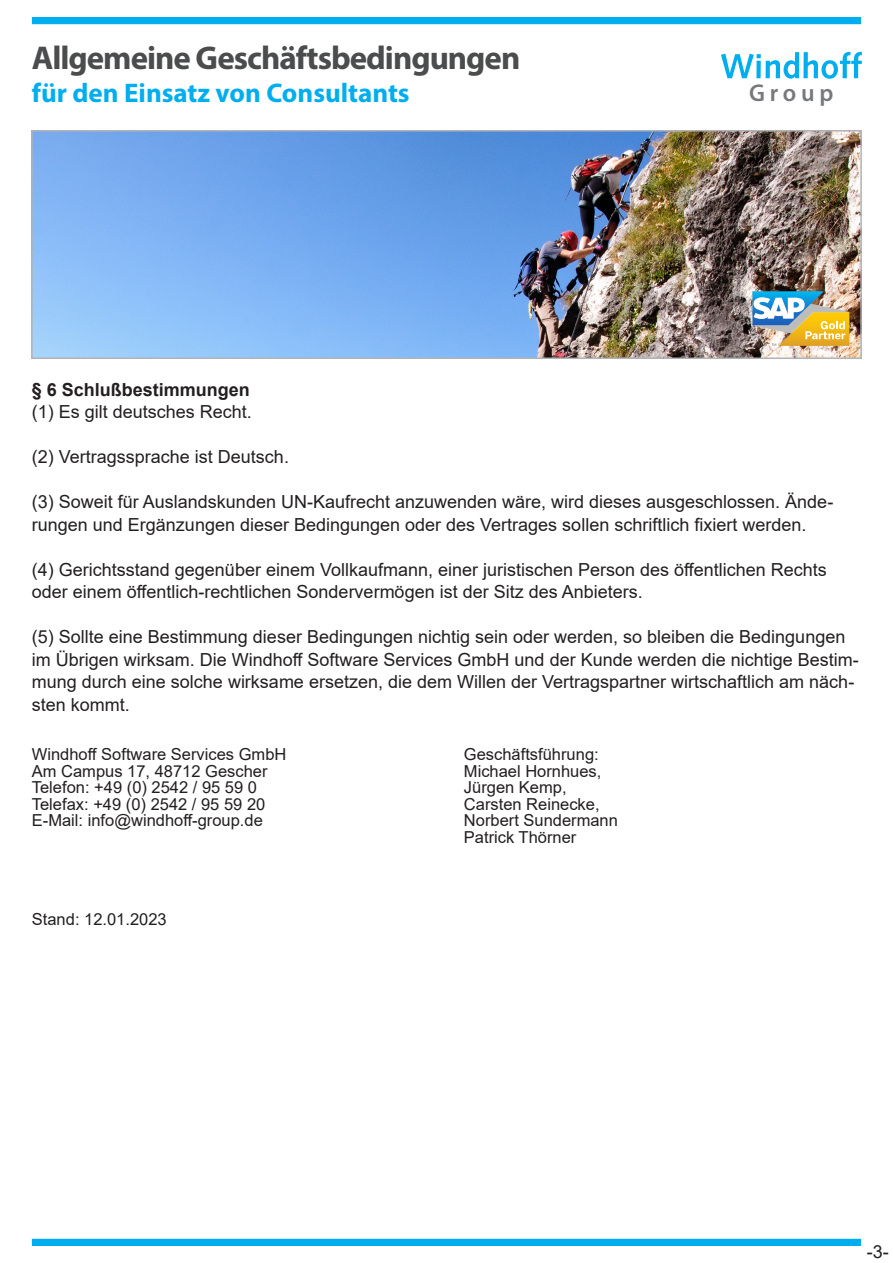
<style>
.page{position:relative;width:893px;height:1263px;background:#fff}
.page>*{position:absolute;margin:0;border:0;box-sizing:border-box;transform-origin:0 0}
.t1{font:700 33px "Myriad Pro";letter-spacing:-.03em;color:#4b4c4d}
.t2{font:700 27px "Myriad Pro";color:#00aeef}
.t3{font:600 24.3px "Myriad Pro";letter-spacing:.2em;color:#76787b}
.t4{font:18px/22.5px "Arial";color:#231f20}
.t5{font:700 18px "Arial";color:#231f20}
.t6{font:16.5px "Arial";color:#231f20}
</style>
<div class="page">
<div style="left:32px;top:1239px;width:829px;height:7px;background:#00aeef"></div>
<div style="left:32px;top:17px;width:829px;height:7px;background:#00aeef"></div>
<img style="left:34px;top:133px;width:825px;height:223px">
<div style="left:31px;top:130px;width:831px;height:229px;border:2px solid #b2b3b7"></div>
<svg style="left:721px;top:52px;width:141px;height:27px"></svg>
<img style="left:752px;top:291px;width:97px;height:55px">
<h1 class="t1" style="left:32px;top:36px;width:490px">Allgemeine Geschäftsbedingungen</h1>
<h2 class="t2" style="left:32px;top:75px;width:379px">für den Einsatz von Consultants</h2>
<h3 class="t3" style="left:749px;top:77px;width:86px">Group</h3>
<p class="t5" style="left:32px;top:377px;width:220px">§ 6 Schlußbestimmungen</p>
<p class="t4" style="left:32px;top:401px;width:222px">(1) Es gilt deutsches Recht.</p>
<p class="t4" style="left:32px;top:446px;width:259px">(2) Vertragssprache ist Deutsch.</p>
<p class="t4" style="left:32px;top:491px;width:803px">(3) Soweit für Auslandskunden UN-Kaufrecht anzuwenden wäre, wird dieses ausgeschlossen. Ände&shy;rungen und Ergänzungen dieser Bedingungen oder des Vertrages sollen schriftlich fixiert werden.</p>
<p class="t4" style="left:32px;top:558px;width:796px">(4) Gerichtsstand gegenüber einem Vollkaufmann, einer juristischen Person des öffentlichen Rechts oder einem öffentlich-rechtlichen Sondervermögen ist der Sitz des Anbieters.</p>
<p class="t4" style="left:32px;top:626px;width:828px">(5) Sollte eine Bestimmung dieser Bedingungen nichtig sein oder werden, so bleiben die Bedingungen im Übrigen wirksam. Die Windhoff Software Services GmbH und der Kunde werden die nichtige Bestim&shy;mung durch eine solche wirksame ersetzen, die dem Willen der Vertragspartner wirtschaftlich am näch&shy;sten kommt.</p>
<p class="t6" style="left:32px;top:743px;width:256px">Windhoff Software Services GmbH</p>
<p class="t6" style="left:464px;top:743px;width:136px">Geschäftsführung:</p>
<p class="t6" style="left:32px;top:760px;width:237px">Am Campus 17, 48712 Gescher</p>
<p class="t6" style="left:464px;top:760px;width:139px">Michael Hornhues,</p>
<p class="t6" style="left:32px;top:776px;width:227px">Telefon: +49 (0) 2542 / 95 59 0</p>
<p class="t6" style="left:464px;top:776px;width:104px">Jürgen Kemp,</p>
<p class="t6" style="left:32px;top:793px;width:235px">Telefax: +49 (0) 2542 / 95 59 20</p>
<p class="t6" style="left:464px;top:793px;width:137px">Carsten Reinecke,</p>
<p class="t6" style="left:32px;top:809px;width:232px">E-Mail: info@windhoff-group.de</p>
<p class="t6" style="left:464px;top:809px;width:156px">Norbert Sundermann</p>
<p class="t6" style="left:464px;top:826px;width:114px">Patrick Thörner</p>
<p class="t6" style="left:32px;top:908px;width:136px">Stand: 12.01.2023</p>
<p class="t4" style="left:867px;top:1240px;width:23px">-3-</p>
</div>
